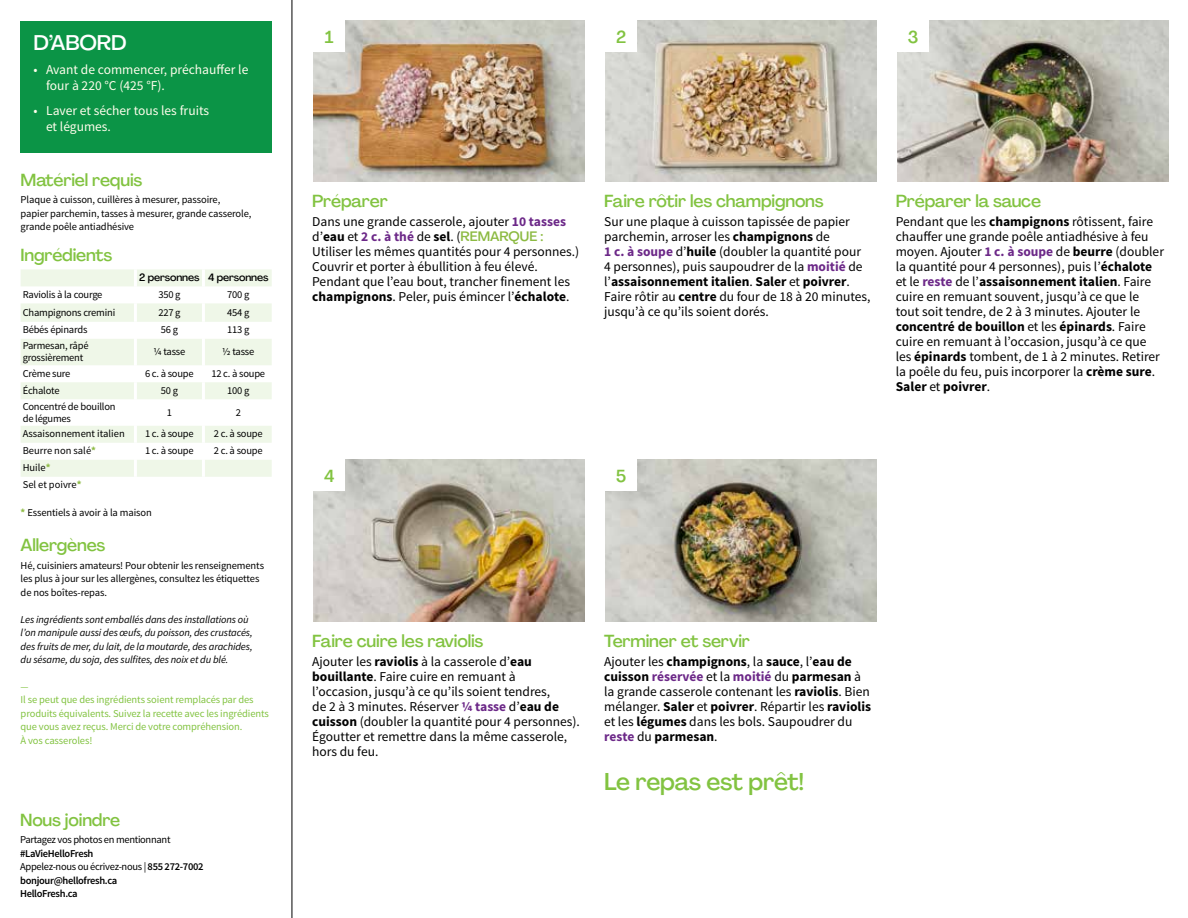
<style>
.page{position:relative;width:1188px;height:918px;background:#fff}
.page>*{position:absolute;margin:0;border:0;box-sizing:border-box;transform-origin:0 0}
.t1{font:500 24px "Agrandir";letter-spacing:-.02em;color:#82c341}
.t2{font:500 21px "Agrandir";letter-spacing:-.01em;color:#fff}
.t3{font:500 17.25px "Agrandir";letter-spacing:-.01em;color:#82c341}
.t4{font:13.5px/15px "Source Sans Pro";color:#000}
.t5{font:13.5px/16.2px "Source Sans Pro";color:#fffdec}
.t6{font:500 13.5px "Agrandir";color:#8cba42}
.t7{font:10.5px/13.5px "Source Sans Pro";letter-spacing:-.01em;color:#000}
.t8{font:italic 10.5px/13.5px "Source Sans Pro";letter-spacing:-.01em;color:#000}
.t9{font:10.5px/13.5px "Source Sans Pro";letter-spacing:-.01em;color:#82c341}
.t10{font:600 10.5px/13.5px "Source Sans Pro";letter-spacing:-.03em;color:#000}
.t11{font:10.5px "Source Sans Pro";letter-spacing:-.03em;color:#000}
.t12{font:500 10.5px "Agrandir";letter-spacing:-.01em;color:#000}
.t13{font:italic 10.5px "Source Sans Pro";color:#82c341}
.s1{font-weight:700;color:#8cba42}
.s2{font-weight:400}
.s3{font-weight:700;color:#6c2888}
.s4{font-family:"Source Sans Pro";font-weight:400;color:#000}
.s5{font-family:"Source Sans Pro";font-weight:700;color:#000}
.s6{font-family:"Source Sans Pro";font-weight:700;color:#6c2888}
.s7{font-weight:700}
</style>
<div class="page">
<hr style="left:292px;top:0;width:1px;height:918px;background:#000">
<svg style="left:21px;top:269px;width:251px;height:208px;fill:#eff7e8"></svg>
<hr style="left:134px;top:269px;width:3px;height:17px;background:#fff">
<hr style="left:202px;top:269px;width:3px;height:17px;background:#fff">
<hr style="left:134px;top:286px;width:3px;height:17px;background:#fff">
<hr style="left:202px;top:286px;width:3px;height:17px;background:#fff">
<hr style="left:134px;top:303px;width:3px;height:19px;background:#fff">
<hr style="left:202px;top:303px;width:3px;height:19px;background:#fff">
<hr style="left:134px;top:322px;width:3px;height:17px;background:#fff">
<hr style="left:202px;top:322px;width:3px;height:17px;background:#fff">
<hr style="left:134px;top:339px;width:3px;height:26px;background:#fff">
<hr style="left:202px;top:339px;width:3px;height:26px;background:#fff">
<hr style="left:134px;top:365px;width:3px;height:17px;background:#fff">
<hr style="left:202px;top:365px;width:3px;height:17px;background:#fff">
<hr style="left:134px;top:382px;width:3px;height:17px;background:#fff">
<hr style="left:202px;top:382px;width:3px;height:17px;background:#fff">
<hr style="left:134px;top:399px;width:3px;height:27px;background:#fff">
<hr style="left:202px;top:399px;width:3px;height:27px;background:#fff">
<hr style="left:134px;top:426px;width:3px;height:17px;background:#fff">
<hr style="left:202px;top:426px;width:3px;height:17px;background:#fff">
<hr style="left:134px;top:443px;width:3px;height:17px;background:#fff">
<hr style="left:202px;top:443px;width:3px;height:17px;background:#fff">
<hr style="left:134px;top:460px;width:3px;height:17px;background:#fff">
<hr style="left:202px;top:460px;width:3px;height:17px;background:#fff">
<div style="left:21px;top:21px;width:251px;height:132px;background:#0b9446"></div>
<img style="left:313px;top:459px;width:272px;height:162px">
<div style="left:313px;top:459px;width:32px;height:32px;background:#fff"></div>
<img style="left:605px;top:459px;width:272px;height:162px">
<div style="left:605px;top:459px;width:32px;height:32px;background:#fff"></div>
<img style="left:313px;top:20px;width:272px;height:161px">
<div style="left:313px;top:20px;width:32px;height:32px;background:#fff"></div>
<img style="left:605px;top:20px;width:272px;height:161px">
<div style="left:605px;top:20px;width:32px;height:32px;background:#fff"></div>
<img style="left:897px;top:20px;width:272px;height:161px">
<div style="left:897px;top:20px;width:32px;height:32px;background:#fff"></div>
<h2 class="t2" style="left:33px;top:29px;width:95px">D’ABORD</h2>
<p class="t5" style="left:46px;top:62px;width:204px;text-indent:-13px">• Avant de commencer, préchauffer le four à 220 °C (425 °F).</p>
<p class="t5" style="left:46px;top:103px;width:165px;text-indent:-13px">• Laver et sécher tous les fruits et légumes.</p>
<p class="t3" style="left:21px;top:169px;width:123px">Matériel requis</p>
<p class="t7" style="left:21px;top:193px;width:232px">Plaque à cuisson, cuillères à mesurer, passoire,<br>papier parchemin, tasses à mesurer, grande casserole, grande poêle antiadhésive</p>
<p class="t3" style="left:21px;top:244px;width:93px">Ingrédients</p>
<p class="t12" style="left:139px;top:271px;width:131px">2 personnes 4 personnes</p>
<p class="t7" style="left:23px;top:288px;width:81px">Raviolis à la courge</p>
<p class="t7" style="left:158px;top:288px;width:24px">350 g</p>
<p class="t7" style="left:227px;top:288px;width:24px">700 g</p>
<p class="t7" style="left:23px;top:306px;width:94px">Champignons cremini</p>
<p class="t7" style="left:158px;top:306px;width:24px">227 g</p>
<p class="t7" style="left:227px;top:306px;width:24px">454 g</p>
<p class="t7" style="left:23px;top:323px;width:66px">Bébés épinards</p>
<p class="t7" style="left:161px;top:323px;width:19px">56 g</p>
<p class="t7" style="left:227px;top:323px;width:24px">113 g</p>
<p class="t7" style="left:23px;top:340px;width:67px;line-height:12px">Parmesan, râpé grossièrement</p>
<p class="t7" style="left:154px;top:345px;width:33px">¼ tasse</p>
<p class="t7" style="left:222px;top:345px;width:34px">½ tasse</p>
<p class="t7" style="left:23px;top:367px;width:49px">Crème sure</p>
<p class="t7" style="left:145px;top:367px;width:50px">6 c. à soupe</p>
<p class="t7" style="left:211px;top:367px;width:55px">12 c. à soupe</p>
<p class="t7" style="left:23px;top:384px;width:38px">Échalote</p>
<p class="t7" style="left:161px;top:384px;width:19px">50 g</p>
<p class="t7" style="left:227px;top:384px;width:24px">100 g</p>
<p class="t7" style="left:23px;top:400px;width:94px;line-height:12px">Concentré de bouillon de légumes</p>
<p class="t7" style="left:167px;top:405px;width:7px">1</p>
<p class="t7" style="left:236px;top:405px;width:7px">2</p>
<p class="t7" style="left:23px;top:427px;width:104px">Assaisonnement italien</p>
<p class="t7" style="left:145px;top:427px;width:50px">1 c. à soupe</p>
<p class="t7" style="left:214px;top:427px;width:50px">2 c. à soupe</p>
<p class="t7" style="left:23px;top:444px;width:75px">Beurre non salé<span class="s1">*</span></p>
<p class="t7" style="left:145px;top:444px;width:50px">1 c. à soupe</p>
<p class="t7" style="left:214px;top:444px;width:50px">2 c. à soupe</p>
<p class="t7" style="left:23px;top:460px;width:60px;line-height:17px">Huile<span class="s1">*<br></span>Sel et poivre<span class="s1">*</span></p>
<p class="t7" style="left:21px;top:506px;width:133px"><span class="s1">*</span> Essentiels à avoir à la maison</p>
<p class="t3" style="left:21px;top:535px;width:86px">Allergènes</p>
<p class="t7" style="left:21px;top:559px;width:245px">Hé, cuisiniers amateurs! Pour obtenir les renseignements les plus à jour sur les allergènes, consultez les étiquettes de nos boîtes-repas.</p>
<p class="t8" style="left:21px;top:612px;width:234px">Les ingrédients sont emballés dans des installations où l’on manipule aussi des œufs, du poisson, des crustacés, des fruits de mer, du lait, de la moutarde, des arachides, du sésame, du soja, des sulfites, des noix et du blé.</p>
<p class="t13" style="left:21px;top:680px;width:10px">—</p>
<p class="t9" style="left:21px;top:693px;width:250px">Il se peut que des ingrédients soient remplacés par des produits équivalents. Suivez la recette avec les ingrédients que vous avez reçus. Merci de votre compréhension.<br>À vos casseroles!</p>
<p class="t3" style="left:20px;top:809px;width:102px">Nous joindre</p>
<p class="t11" style="left:20px;top:833px;width:152px">Partagez vos photos en mentionnant</p>
<p class="t10" style="left:20px;top:847px;width:185px">#LaVieHelloFresh<br><span class="s2">Appelez-nous ou écrivez-nous |</span> 855 272-7002 bonjour@hellofresh.ca<br>HelloFresh.ca</p>
<p class="t3" style="left:325px;top:26px;width:10px">1</p>
<p class="t3" style="left:616px;top:26px;width:12px">2</p>
<p class="t3" style="left:908px;top:26px;width:12px">3</p>
<p class="t3" style="left:312px;top:190px;width:77px">Préparer</p>
<p class="t4" style="left:312px;top:214px;width:255px">Dans une grande casserole, ajouter <span class="s3">10 tasses</span></p>
<p class="t6" style="left:312px;top:228px;width:233px"><span class="s4">d’</span><span class="s5">eau</span> <span class="s4">et</span> <span class="s6">2 c. à thé</span> <span class="s4">de</span> <span class="s5">sel</span><span class="s4">. (</span>REMARQUE :</p>
<p class="t4" style="left:312px;top:244px;width:269px">Utiliser les mêmes quantités pour 4 personnes.)<br>Couvrir et porter à ébullition à feu élevé.<br>Pendant que l’eau bout, trancher finement les <span class="s7">champignons</span>. Peler, puis émincer l’<span class="s7">échalote</span>.</p>
<p class="t3" style="left:604px;top:190px;width:221px">Faire rôtir les champignons</p>
<p class="t4" style="left:604px;top:214px;width:268px">Sur une plaque à cuisson tapissée de papier parchemin, arroser les <span class="s7">champignons</span> de<br><span class="s3">1 c. à soupe</span> d’<span class="s7">huile</span> (doubler la quantité pour 4 personnes), puis saupoudrer de la <span class="s3">moitié</span> de l’<span class="s7">assaisonnement italien</span>. <span class="s7">Saler</span> et <span class="s7">poivrer</span>.<br>Faire rôtir au <span class="s7">centre</span> du four de 18 à 20 minutes, jusqu’à ce qu’ils soient dorés.</p>
<p class="t3" style="left:896px;top:190px;width:147px">Préparer la sauce</p>
<p class="t4" style="left:896px;top:214px;width:270px">Pendant que les <span class="s7">champignons</span> rôtissent, faire chauffer une grande poêle antiadhésive à feu moyen. Ajouter <span class="s3">1 c. à soupe</span> de <span class="s7">beurre</span> (doubler la quantité pour 4 personnes), puis l’<span class="s7">échalote </span>et le <span class="s3">reste</span> de l’<span class="s7">assaisonnement italien</span>. Faire cuire en remuant souvent, jusqu’à ce que le tout soit tendre, de 2 à 3 minutes. Ajouter le <span class="s7">concentré de bouillon</span> et les <span class="s7">épinards</span>. Faire cuire en remuant à l’occasion, jusqu’à ce que les <span class="s7">épinards</span> tombent, de 1 à 2 minutes. Retirer la poêle du feu, puis incorporer la <span class="s7">crème sure</span>.<br><span class="s7">Saler</span> et <span class="s7">poivrer</span>.</p>
<p class="t3" style="left:324px;top:465px;width:12px">4</p>
<p class="t3" style="left:616px;top:465px;width:12px">5</p>
<p class="t3" style="left:312px;top:630px;width:173px">Faire cuire les raviolis</p>
<p class="t4" style="left:312px;top:655px;width:269px">Ajouter les <span class="s7">raviolis</span> à la casserole d’<span class="s7">eau bouillante</span>. Faire cuire en remuant à<br>l’occasion, jusqu’à ce qu’ils soient tendres,<br>de 2 à 3 minutes. Réserver <span class="s3">¼ tasse</span> d’<span class="s7">eau de cuisson</span> (doubler la quantité pour 4 personnes).<br>Égoutter et remettre dans la même casserole, hors du feu.</p>
<p class="t3" style="left:604px;top:630px;width:147px">Terminer et servir</p>
<p class="t4" style="left:604px;top:655px;width:268px">Ajouter les <span class="s7">champignons</span>, la <span class="s7">sauce</span>, l’<span class="s7">eau de cuisson</span> <span class="s3">réservée</span> et la <span class="s3">moitié</span> du <span class="s7">parmesan</span> à la grande casserole contenant les <span class="s7">raviolis</span>. Bien mélanger. <span class="s7">Saler</span> et <span class="s7">poivrer</span>. Répartir les <span class="s7">raviolis </span>et les <span class="s7">légumes</span> dans les bols. Saupoudrer du <span class="s3">reste</span> du <span class="s7">parmesan</span>.</p>
<h1 class="t1" style="left:604px;top:767px;width:202px">Le repas est prêt!</h1>
</div>
